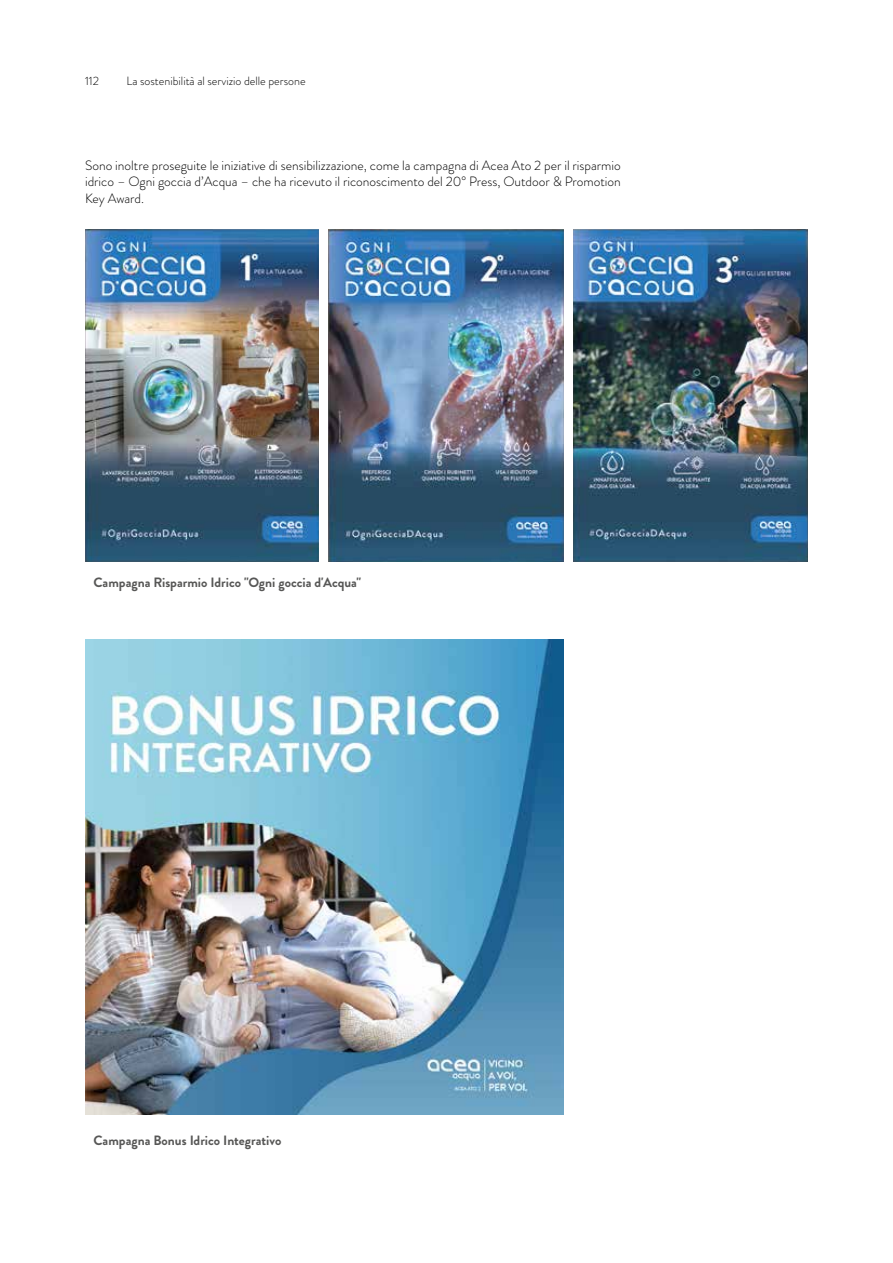
<style>
.page{position:relative;width:893px;height:1263px;background:#fff}
.page>*{position:absolute;margin:0;border:0;box-sizing:border-box;transform-origin:0 0}
.t1{font:300 13.5px/16.5px "Brandon Grotesque";color:#000;text-align:justify}
.t2{font:700 13.5px "Brandon Grotesque";color:#575756}
.t3{font:300 12px "Brandon Grotesque";color:#000}
</style>
<div class="page">
<img style="left:85px;top:230px;width:234px;height:332px">
<img style="left:329px;top:230px;width:234px;height:332px">
<img style="left:573px;top:230px;width:235px;height:332px">
<img style="left:85px;top:640px;width:478px;height:475px">
<p class="t3" style="left:85px;top:73px;width:16px">112</p>
<p class="t3" style="left:127px;top:73px;width:181px">La sostenibilità al servizio delle persone</p>
<p class="t1" style="left:85px;top:157px;width:537px">Sono inoltre proseguite le iniziative di sensibilizzazione, come la campagna di Acea Ato 2 per il risparmio idrico – Ogni goccia d’Acqua – che ha ricevuto il riconoscimento del 20° Press, Outdoor &amp; Promotion Key Award.</p>
<p class="t2" style="left:94px;top:573px;width:269px">Campagna Risparmio Idrico "Ogni goccia d'Acqua"</p>
<p class="t2" style="left:94px;top:1131px;width:189px">Campagna Bonus Idrico Integrativo</p>
</div>
